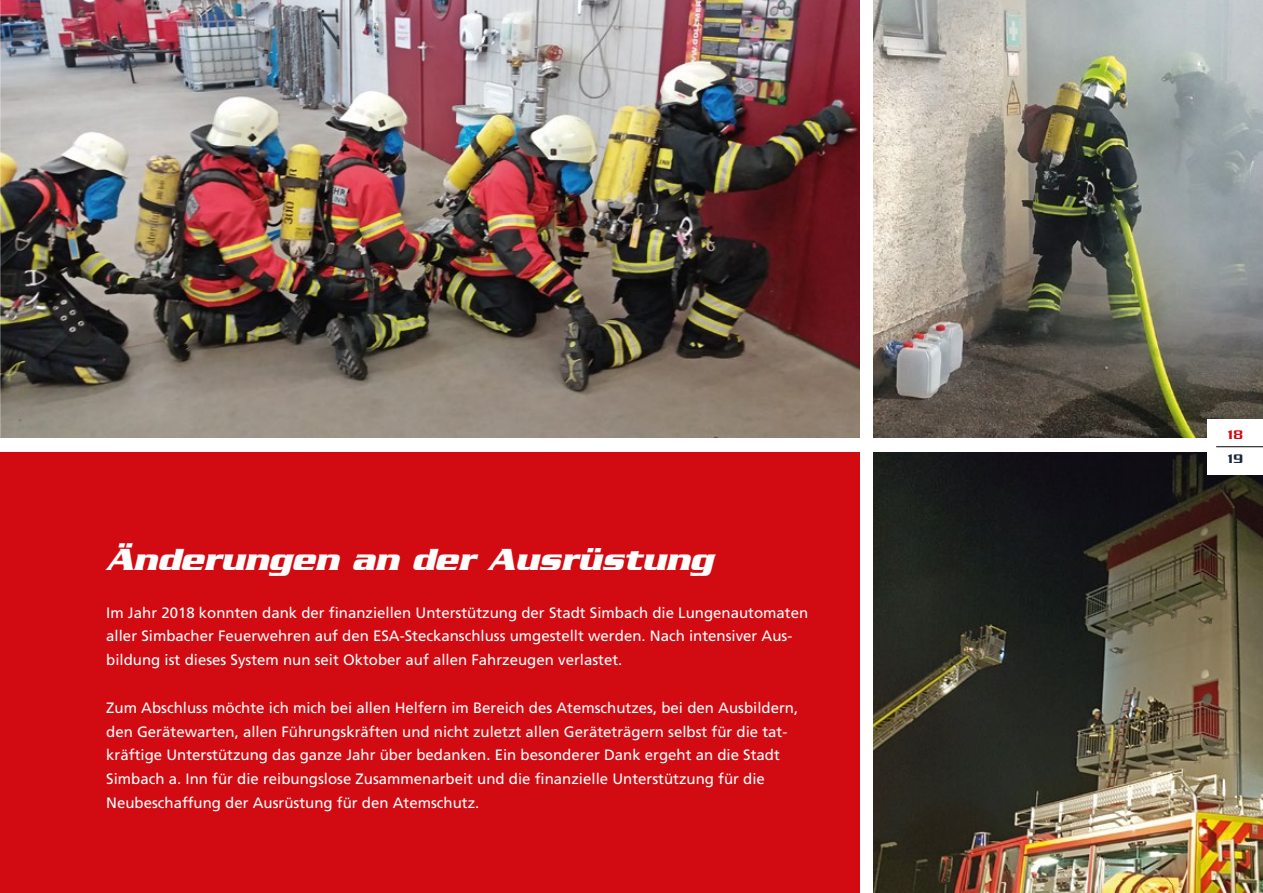
<style>
.page{position:relative;width:1263px;height:893px;background:#fff}
.page>*{position:absolute;margin:0;border:0;box-sizing:border-box;transform-origin:0 0}
.t1{font:italic 700 33px "Serpentine LT";color:#fff}
.t2{font:15px/23.9px "Frutiger LT";color:#fff}
.t3{font:500 13.5px "Serpentine LT";color:#d20a11}
.t4{font:500 13.5px "Serpentine LT";color:#1a2738}
</style>
<div class="page">
<img style="left:874px;top:453px;width:389px;height:440px">
<img style="left:874px;top:0;width:389px;height:438px">
<img style="left:1px;top:0;width:858px;height:438px">
<img style="left:0;top:0;width:1px;height:438px">
<div style="left:0;top:453px;width:859px;height:440px;background:#d20a11"></div>
<div style="left:1208px;top:419px;width:55px;height:55px;background:#fff"></div>
<hr style="left:1216px;top:446px;width:47px;height:1px;background:#000">
<h1 class="t1" style="left:106px;top:540px;width:608px">Änderungen an der Ausrüstung</h1>
<p class="t2" style="left:106px;top:601px;width:703px">Im Jahr 2018 konnten dank der finanziellen Unterstützung der Stadt Simbach die Lungenautomaten aller Simbacher Feuerwehren auf den ESA-Steckanschluss umgestellt werden. Nach intensiver Aus&shy;bildung ist dieses System nun seit Oktober auf allen Fahrzeugen verlastet.</p>
<p class="t2" style="left:106px;top:696px;width:693px">Zum Abschluss möchte ich mich bei allen Helfern im Bereich des Atemschutzes, bei den Ausbildern, den Gerätewarten, allen Führungskräften und nicht zuletzt allen Geräteträgern selbst für die tat&shy;kräftige Unterstützung das ganze Jahr über bedanken. Ein besonderer Dank ergeht an die Stadt Simbach a. Inn für die reibungslose Zusammenarbeit und die finanzielle Unterstützung für die Neubeschaffung der Ausrüstung für den Atemschutz.</p>
<p class="t3" style="left:1228px;top:427px;width:16px">18</p>
<p class="t4" style="left:1228px;top:451px;width:16px">19</p>
</div>
